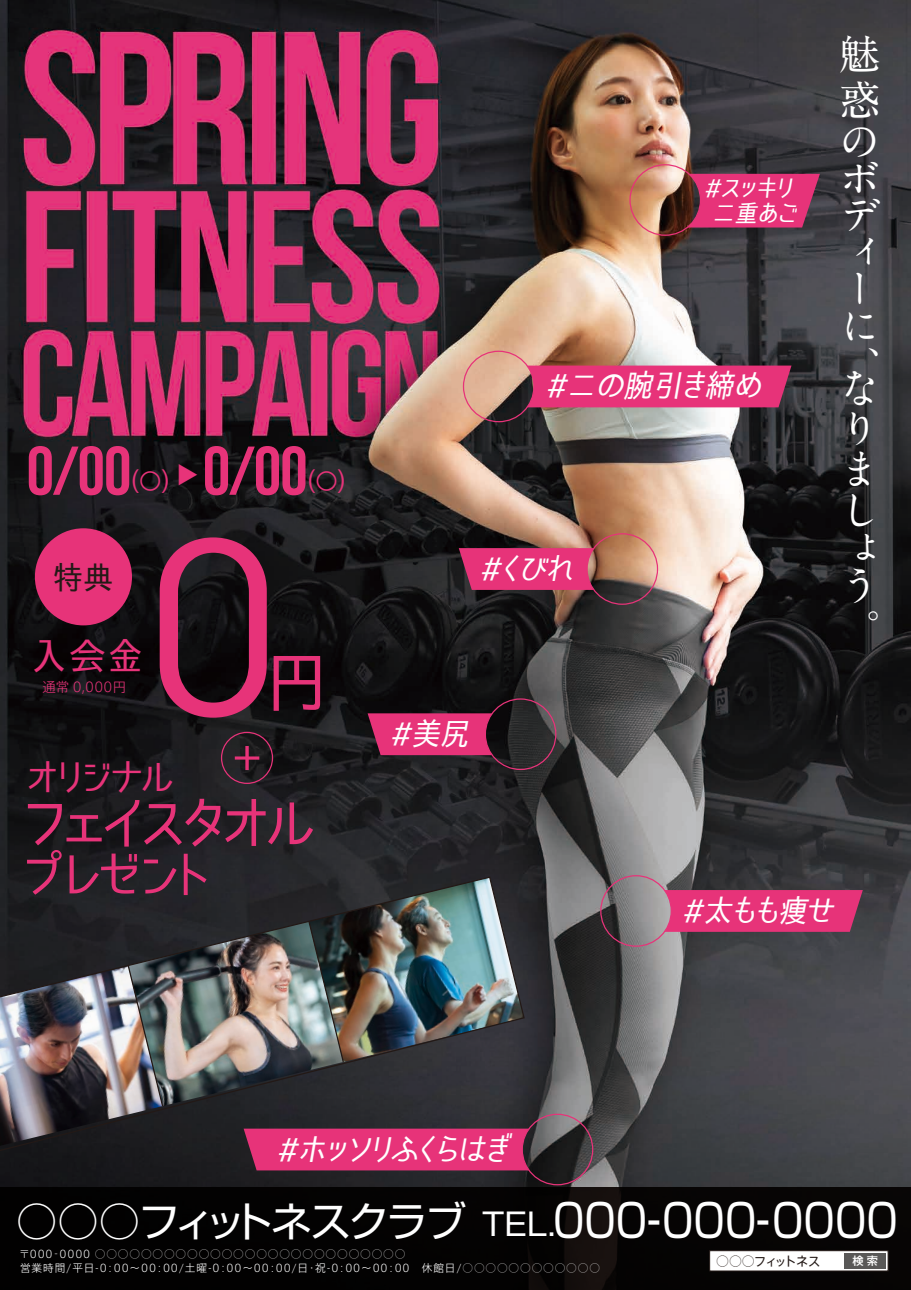
<style>
.page{position:relative;width:911px;height:1290px;background:#fff}
.page>*{position:absolute;margin:0;border:0;box-sizing:border-box;transform-origin:0 0}
.t1{font:228.75px "Smart Font UI Proportional";color:#e73379}
.t2{font:68.88px "Bebas Neue";color:#e73379}
.t3{font:67.88px "Smart Font UI Proportional";color:#e73379}
.t4{font:57.38px "Smart Font UI Proportional";letter-spacing:-.04em;color:#e73379}
.t5{font:50.5px "Smart Font UI Proportional";color:#e73379}
.t6{font:700 41.25px/37.6px "A1 Mincho Std";color:#fff}
.t7{font:41px "Shin Go Pr 5";letter-spacing:-.075em;color:#fff}
.t8{font:38.12px "Smart Font UI Proportional";color:#e73379}
.t9{font:38.12px "Smart Font UI Proportional";color:#e73379;scale:1.08 1}
.t10{font:italic 31.75px "Smart Font UI Proportional";color:#fff}
.t11{font:31.38px "Smart Font UI Proportional";color:#231916;scale:1.05 1}
.t12{font:italic 31.25px "Smart Font UI Proportional";color:#fff}
.t13{font:italic 24.62px/25.6px "Smart Font UI Proportional";color:#fff;text-align:center}
.t14{font:23.62px "Smart Font UI Proportional";color:#e73379}
.t15{font:22.62px "Koz Go Pr 6 N";color:#e73379}
.t16{font:300 13.5px "Axis Std";letter-spacing:.02em;color:#e73379}
.t17{font:12.88px "Axis Std";letter-spacing:-.17em;color:#231916}
.t18{font:500 11.25px "Axis Std";color:#fff}
.t19{font:300 10.62px/14.1px "Axis Std";letter-spacing:.08em;color:#fff}
.s1{font-size:31.12px}
.s2{font-size:45.75px}
</style>
<div class="page">
<img style="left:0;top:0;width:911px;height:1290px">
<h2 class="t2" style="left:27px;top:433px;width:106px">0/00</h2>
<h2 class="t2" style="left:203px;top:433px;width:106px">0/00</h2>
<h3 class="t14" style="left:132px;top:468px;width:38px">(○)</h3>
<h3 class="t15" style="left:175px;top:486px;width:24px;rotate:-90deg">▼</h3>
<h3 class="t14" style="left:308px;top:468px;width:38px">(○)</h3>
<h3 class="t11" style="left:53px;top:559px;width:59px">特典</h3>
<h3 class="t9" style="left:30px;top:635px;width:107px">入会金</h3>
<p class="t16" style="left:42px;top:677px;width:85px">通常 0,000円</p>
<h1 class="t1" style="left:141px;top:499px;width:145px">0</h1>
<h3 class="t3" style="left:266px;top:644px;width:64px">円</h3>
<h3 class="t8" style="left:27px;top:755px;width:235px">オリジナル <sup>+</sup></h3>
<h3 class="t4" style="left:24px;top:791px;width:291px">フェイスタオル</h3>
<h3 class="t5" style="left:24px;top:846px;width:185px">プレゼント</h3>
<h3 class="t13" style="left:704px;top:175px;width:98px">#スッキリ二重あご</h3>
<h3 class="t10" style="left:545px;top:368px;width:224px">#二の腕引き締め</h3>
<h3 class="t12" style="left:479px;top:551px;width:102px">#くびれ</h3>
<h3 class="t12" style="left:390px;top:715px;width:87px">#美尻</h3>
<h3 class="t6" style="left:839px;top:26px;width:42px;line-height:45.4px">魅惑</h3>
<h3 class="t6" style="left:839px;top:117px;width:42px">のボディーに、</h3>
<h3 class="t6" style="left:839px;top:362px;width:36px;line-height:40.9px">なりまし</h3>
<h3 class="t6" style="left:839px;top:523px;width:37px">ょう</h3>
<h3 class="t6" style="left:839px;top:605px;width:40px">。</h3>
<h3 class="t12" style="left:682px;top:892px;width:158px">#太もも痩せ</h3>
<h3 class="t10" style="left:276px;top:1132px;width:241px">#ホッソリふくらはぎ</h3>
<h3 class="t7" style="left:16px;top:1187px;width:883px">○○○フィットネスクラブ <span class="s1">TEL.</span><span class="s2">000-000-0000</span></h3>
<p class="t17" style="left:716px;top:1251px;width:106px">○○○フィットネス</p>
<p class="t18" style="left:852px;top:1252px;width:27px">検 索</p>
<p class="t19" style="left:19px;top:1246px;width:582px">〒000‐0000 ○○○○○○○○○○○○○○○○○○○○○○○○○○○<br>営業時間/平日-0：00～00：00/土曜-0：00～00：00/日・祝-0：00～00：00　休館日/○○○○○○○○○○○○</p>
</div>
